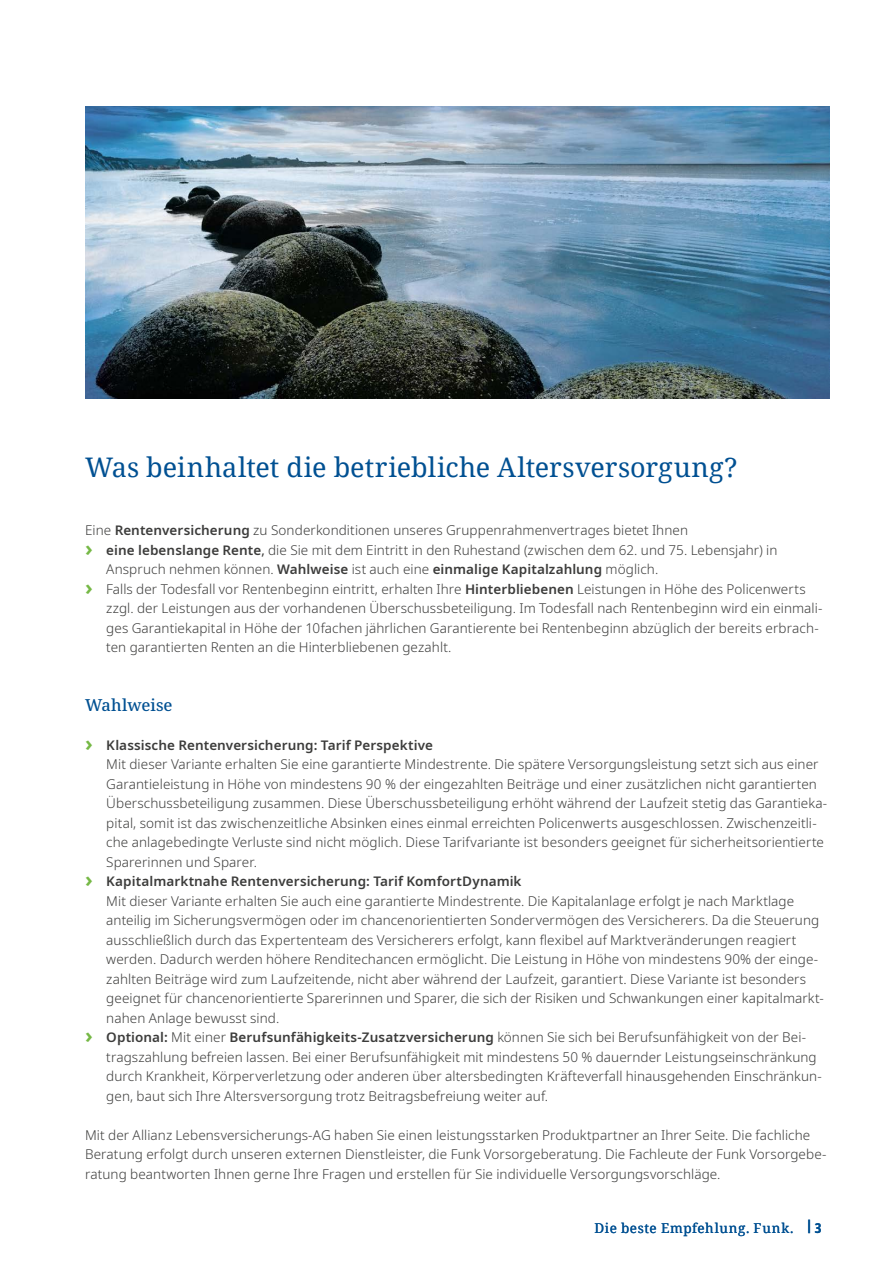
<style>
.page{position:relative;width:893px;height:1263px;background:#fff}
.page>*{position:absolute;margin:0;border:0;box-sizing:border-box;transform-origin:0 0}
.t1{font:27px "Noto Serif";color:#005092}
.t2{font:500 16.5px "Noto Serif";letter-spacing:-.005em;color:#005092}
.t3{font:300 13.5px/19.5px "Noto Sans";letter-spacing:.005em;color:#3c3c3b}
.t4{font:600 13.5px "Noto Sans";letter-spacing:.005em;color:#3c3c3b}
.t5{font:13.5px "Noto Serif";letter-spacing:.045em;color:#005092}
.t6{font:700 condensed 13.5px "Noto Sans";color:#005092}
.s1{font-weight:600}
.s2{font-weight:700;font-size:21px;color:#75b845}
.s3{font-weight:400}
</style>
<div class="page">
<img style="left:85px;top:106px;width:744px;height:293px">
<h1 class="t1" style="left:85px;top:449px;width:654px">Was beinhaltet die betriebliche Altersversorgung?</h1>
<p class="t3" style="left:85px;top:521px;width:605px">Eine <span class="s1">Rentenversicherung</span> zu Sonderkonditionen unseres Gruppenrahmenvertrages bietet Ihnen</p>
<p class="t3" style="left:85px;top:540px;width:694px"><span class="s2">›</span> <span class="s1">eine lebenslange Rente</span><span class="s3">,</span> die Sie mit dem Eintritt in den Ruhestand (zwischen dem 62. und 75. Lebensjahr) in</p>
<p class="t3" style="left:106px;top:560px;width:554px">Anspruch nehmen können. <span class="s1">Wahlweise</span> ist auch eine <span class="s1">einmalige Kapitalzahlung</span> möglich.</p>
<p class="t3" style="left:85px;top:579px;width:722px"><span class="s2">›</span> Falls der Todesfall vor Rentenbeginn eintritt, erhalten Ihre <span class="s1">Hinterbliebenen</span> Leistungen in Höhe des Policenwerts</p>
<p class="t3" style="left:106px;top:599px;width:718px">zzgl. der Leistungen aus der vorhandenen Überschussbeteiligung. Im Todesfall nach Rentenbeginn wird ein einmali-</p>
<p class="t3" style="left:106px;top:618px;width:714px">ges Garantiekapital in Höhe der 10fachen jährlichen Garantierente bei Rentenbeginn abzüglich der bereits erbrach-</p>
<p class="t3" style="left:106px;top:638px;width:347px">ten garantierten Renten an die Hinterbliebenen gezahlt.</p>
<p class="t2" style="left:85px;top:693px;width:89px">Wahlweise</p>
<p class="t4" style="left:85px;top:735px;width:349px"><span class="s2">›</span> Klassische Rentenversicherung: Tarif Perspektive</p>
<p class="t3" style="left:106px;top:755px;width:714px">Mit dieser Variante erhalten Sie eine garantierte Mindestrente. Die spätere Versorgungsleistung setzt sich aus einer</p>
<p class="t3" style="left:106px;top:774px;width:712px">Garantieleistung in Höhe von mindestens 90 % der eingezahlten Beiträge und einer zusätzlichen nicht garantierten</p>
<p class="t3" style="left:106px;top:794px;width:722px">Überschussbeteiligung zusammen. Diese Überschussbeteiligung erhöht während der Laufzeit stetig das Garantieka-</p>
<p class="t3" style="left:106px;top:813px;width:712px">pital, somit ist das zwischenzeitliche Absinken eines einmal erreichten Policenwerts ausgeschlossen. Zwischenzeitli-</p>
<p class="t3" style="left:106px;top:833px;width:719px">che anlagebedingte Verluste sind nicht möglich. Diese Tarifvariante ist besonders geeignet für sicherheitsorientierte</p>
<p class="t3" style="left:106px;top:852px;width:152px">Sparerinnen und Sparer.</p>
<p class="t4" style="left:85px;top:872px;width:438px"><span class="s2">›</span> Kapitalmarktnahe Rentenversicherung: Tarif KomfortDynamik</p>
<p class="t3" style="left:106px;top:891px;width:689px">Mit dieser Variante erhalten Sie auch eine garantierte Mindestrente. Die Kapitalanlage erfolgt je nach Marktlage</p>
<p class="t3" style="left:106px;top:911px;width:714px">anteilig im Sicherungsvermögen oder im chancenorientierten Sondervermögen des Versicherers. Da die Steuerung</p>
<p class="t3" style="left:106px;top:930px;width:692px">ausschließlich durch das Expertenteam des Versicherers erfolgt, kann flexibel auf Marktveränderungen reagiert</p>
<p class="t3" style="left:106px;top:950px;width:713px">werden. Dadurch werden höhere Renditechancen ermöglicht. Die Leistung in Höhe von mindestens 90% der einge-</p>
<p class="t3" style="left:106px;top:969px;width:701px">zahlten Beiträge wird zum Laufzeitende, nicht aber während der Laufzeit, garantiert. Diese Variante ist besonders</p>
<p class="t3" style="left:106px;top:989px;width:719px">geeignet für chancenorientierte Sparerinnen und Sparer, die sich der Risiken und Schwankungen einer kapitalmarkt-</p>
<p class="t3" style="left:106px;top:1008px;width:175px">nahen Anlage bewusst sind.</p>
<p class="t3" style="left:85px;top:1028px;width:723px"><span class="s2">›</span> <span class="s1">Optional:</span> Mit einer <span class="s1">Berufsunfähigkeits-Zusatzversicherung</span> können Sie sich bei Berufsunfähigkeit von der Bei-</p>
<p class="t3" style="left:106px;top:1047px;width:712px">tragszahlung befreien lassen. Bei einer Berufsunfähigkeit mit mindestens 50 % dauernder Leistungseinschränkung</p>
<p class="t3" style="left:106px;top:1067px;width:717px">durch Krankheit, Körperverletzung oder anderen über altersbedingten Kräfteverfall hinausgehenden Einschränkun-</p>
<p class="t3" style="left:106px;top:1086px;width:443px">gen, baut sich Ihre Altersversorgung trotz Beitragsbefreiung weiter auf.</p>
<p class="t3" style="left:85px;top:1125px;width:743px">Mit der Allianz Lebensversicherungs-AG haben Sie einen leistungsstarken Produktpartner an Ihrer Seite. Die fachliche<br>Beratung erfolgt durch unseren externen Dienstleister, die Funk Vorsorgeberatung. Die Fachleute der Funk Vorsorgebe&shy;ratung beantworten Ihnen gerne Ihre Fragen und erstellen für Sie individuelle Versorgungsvorschläge.</p>
<p class="t5" style="left:595px;top:1218px;width:201px">Die beste Empfehlung. Funk.</p>
<p class="t6" style="left:806px;top:1217px;width:17px">| 3</p>
</div>
